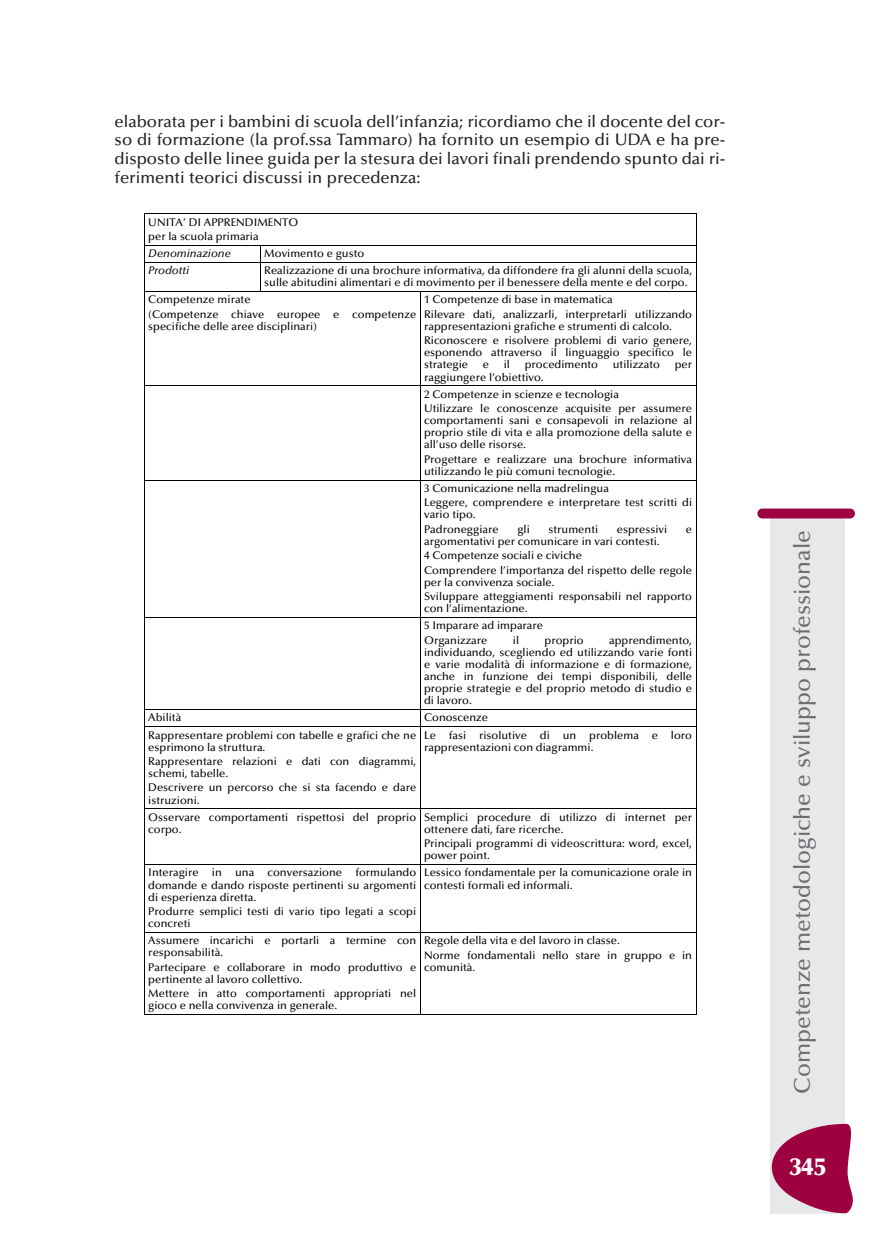
<style>
.page{position:relative;width:869px;height:1241px;background:#fff}
.page>*{position:absolute;margin:0;border:0;box-sizing:border-box;transform-origin:0 0}
.t1{font:900 24.5px "Optima";color:#fff}
.t2{font:500 22.75px "Optima";color:#6c6d70}
.t3{font:500 16.62px/18.7px "Optima";color:#231f20;text-align:justify}
.t4{font:500 11.2px/12.1px "Optima";color:#000}
.t5{font:italic 500 11.2px "Optima";color:#000}
</style>
<div class="page">
<hr style="left:145px;top:213px;width:550px;height:1px;background:#000">
<hr style="left:144px;top:214px;width:1px;height:31px;background:#000">
<hr style="left:695px;top:214px;width:1px;height:31px;background:#000">
<hr style="left:145px;top:245px;width:115px;height:1px;background:#000">
<hr style="left:260px;top:245px;width:435px;height:1px;background:#000">
<hr style="left:145px;top:262px;width:115px;height:1px;background:#000">
<hr style="left:260px;top:262px;width:435px;height:1px;background:#000">
<svg style="left:144px;top:245px;width:1px;height:47px"></svg>
<hr style="left:145px;top:291px;width:115px;height:1px;background:#000">
<svg style="left:260px;top:246px;width:1px;height:45px"></svg>
<hr style="left:260px;top:291px;width:159px;height:1px;background:#000">
<hr style="left:420px;top:291px;width:275px;height:1px;background:#000">
<hr style="left:144px;top:292px;width:1px;height:93px;background:#000">
<hr style="left:419px;top:292px;width:1px;height:93px;background:#000">
<hr style="left:695px;top:292px;width:1px;height:93px;background:#000">
<hr style="left:145px;top:385px;width:274px;height:1px;background:#000">
<hr style="left:420px;top:385px;width:275px;height:1px;background:#000">
<hr style="left:144px;top:386px;width:1px;height:94px;background:#000">
<hr style="left:419px;top:386px;width:1px;height:94px;background:#000">
<hr style="left:695px;top:386px;width:1px;height:94px;background:#000">
<hr style="left:145px;top:480px;width:274px;height:1px;background:#000">
<hr style="left:420px;top:480px;width:275px;height:1px;background:#000">
<hr style="left:144px;top:480px;width:1px;height:137px;background:#000">
<hr style="left:419px;top:480px;width:1px;height:137px;background:#000">
<hr style="left:695px;top:480px;width:1px;height:137px;background:#000">
<hr style="left:145px;top:617px;width:274px;height:1px;background:#000">
<hr style="left:420px;top:617px;width:275px;height:1px;background:#000">
<hr style="left:144px;top:617px;width:1px;height:92px;background:#000">
<hr style="left:419px;top:617px;width:1px;height:92px;background:#000">
<hr style="left:695px;top:617px;width:1px;height:92px;background:#000">
<hr style="left:145px;top:709px;width:274px;height:1px;background:#000">
<hr style="left:420px;top:709px;width:275px;height:1px;background:#000">
<svg style="left:144px;top:709px;width:1px;height:18px"></svg>
<hr style="left:145px;top:726px;width:274px;height:1px;background:#000">
<hr style="left:420px;top:726px;width:275px;height:1px;background:#000">
<hr style="left:144px;top:727px;width:1px;height:81px;background:#000">
<hr style="left:419px;top:727px;width:1px;height:81px;background:#000">
<hr style="left:695px;top:727px;width:1px;height:81px;background:#000">
<hr style="left:145px;top:808px;width:274px;height:1px;background:#000">
<hr style="left:420px;top:808px;width:275px;height:1px;background:#000">
<hr style="left:144px;top:809px;width:1px;height:55px;background:#000">
<hr style="left:419px;top:809px;width:1px;height:55px;background:#000">
<hr style="left:695px;top:809px;width:1px;height:55px;background:#000">
<hr style="left:145px;top:864px;width:274px;height:1px;background:#000">
<hr style="left:420px;top:864px;width:275px;height:1px;background:#000">
<hr style="left:144px;top:864px;width:1px;height:68px;background:#000">
<hr style="left:419px;top:864px;width:1px;height:68px;background:#000">
<hr style="left:695px;top:864px;width:1px;height:68px;background:#000">
<hr style="left:145px;top:932px;width:274px;height:1px;background:#000">
<hr style="left:420px;top:932px;width:275px;height:1px;background:#000">
<hr style="left:144px;top:932px;width:1px;height:82px;background:#000">
<hr style="left:145px;top:1014px;width:274px;height:1px;background:#000">
<hr style="left:419px;top:932px;width:1px;height:82px;background:#000">
<hr style="left:420px;top:1014px;width:275px;height:1px;background:#000">
<hr style="left:695px;top:932px;width:1px;height:82px;background:#000">
<div style="left:770px;top:516px;width:74px;height:697px;background:#e7e8e9"></div>
<div style="left:757px;top:508px;width:97px;height:10px;background:#9d0140;border-radius:5px"></div>
<svg style="left:771px;top:1123px;width:82px;height:89px"></svg>
<p class="t3" style="left:115px;top:113px;width:612px">elaborata per i bambini di scuola dell’infanzia; ricordiamo che il docente del cor&shy;so di formazione (la prof.ssa Tammaro) ha fornito un esempio di UDA e ha pre&shy;disposto delle linee guida per la stesura dei lavori finali prendendo spunto dai ri&shy;ferimenti teorici discussi in precedenza:</p>
<p class="t4" style="left:148px;top:216px;width:151px;line-height:14.3px">UNITA’ DI APPRENDIMENTO per la scuola primaria</p>
<p class="t5" style="left:148px;top:249px;width:84px">Denominazione</p>
<p class="t4" style="left:264px;top:248px;width:101px">Movimento e gusto</p>
<p class="t5" style="left:148px;top:266px;width:42px">Prodotti</p>
<p class="t4" style="left:264px;top:265px;width:429px">Realizzazione di una brochure informativa, da diffondere fra gli alunni della scuola, sulle abitudini alimentari e di movimento per il benessere della mente e del corpo.</p>
<p class="t4" style="left:148px;top:293px;width:269px;line-height:14.3px">Competenze mirate<br>(Competenze chiave europee e competenze</p>
<p class="t4" style="left:148px;top:321px;width:170px">specifiche delle aree disciplinari)</p>
<p class="t4" style="left:424px;top:293px;width:269px;line-height:14.3px">1 Competenze di base in matematica<br>Rilevare dati, analizzarli, interpretarli utilizzando</p>
<p class="t4" style="left:424px;top:320px;width:269px;line-height:14.3px">rappresentazioni grafiche e strumenti di calcolo.<br>Riconoscere e risolvere problemi di vario genere,</p>
<p class="t4" style="left:424px;top:347px;width:269px">esponendo attraverso il linguaggio specifico le strategie</p>
<p class="t4" style="left:482px;top:359px;width:8px">e</p>
<p class="t4" style="left:503px;top:359px;width:8px">il</p>
<p class="t4" style="left:524px;top:359px;width:75px">procedimento</p>
<p class="t4" style="left:612px;top:359px;width:49px">utilizzato</p>
<p class="t4" style="left:674px;top:359px;width:19px">per</p>
<p class="t4" style="left:424px;top:369px;width:196px;line-height:17.2px">raggiungere l’obiettivo.<br>2 Competenze in scienze e tecnologia</p>
<p class="t4" style="left:424px;top:403px;width:269px;text-align:justify">Utilizzare le conoscenze acquisite per assumere comportamenti sani e consapevoli in relazione al proprio stile di vita e alla promozione della salute e all’uso delle risorse.</p>
<p class="t4" style="left:424px;top:454px;width:269px">Progettare e realizzare una brochure informativa utilizzando le più comuni tecnologie.</p>
<p class="t4" style="left:424px;top:482px;width:269px;line-height:14.3px">3 Comunicazione nella madrelingua<br>Leggere, comprendere e interpretare test scritti di</p>
<p class="t4" style="left:424px;top:508px;width:76px;line-height:14.3px">vario tipo.<br>Padroneggiare</p>
<p class="t4" style="left:517px;top:524px;width:14px">gli</p>
<p class="t4" style="left:548px;top:524px;width:51px">strumenti</p>
<p class="t4" style="left:616px;top:524px;width:52px">espressivi</p>
<p class="t4" style="left:685px;top:524px;width:8px">e</p>
<p class="t4" style="left:424px;top:535px;width:269px;line-height:14.3px">argomentativi per comunicare in vari contesti.<br>4 Competenze sociali e civiche<br>Comprendere l’importanza del rispetto delle regole</p>
<p class="t4" style="left:424px;top:576px;width:269px;line-height:14.3px">per la convivenza sociale.<br>Sviluppare atteggiamenti responsabili nel rapporto</p>
<p class="t4" style="left:424px;top:601px;width:120px;line-height:17.2px">con l’alimentazione.<br>5 Imparare ad imparare</p>
<p class="t4" style="left:424px;top:635px;width:65px">Organizzare</p>
<p class="t4" style="left:512px;top:635px;width:8px">il</p>
<p class="t4" style="left:544px;top:635px;width:41px">proprio</p>
<p class="t4" style="left:424px;top:635px;width:269px;text-align:justify;text-indent:185px">apprendimento, individuando, scegliendo ed utilizzando varie fonti e varie modalità di informazione e di formazione, anche in funzione dei tempi disponibili, delle proprie strategie e del proprio metodo di studio e di lavoro.</p>
<p class="t4" style="left:148px;top:712px;width:34px">Abilità</p>
<p class="t4" style="left:424px;top:712px;width:65px">Conoscenze</p>
<p class="t4" style="left:148px;top:729px;width:269px">Rappresentare problemi con tabelle e grafici che ne esprimono la struttura.</p>
<p class="t4" style="left:148px;top:756px;width:269px">Rappresentare relazioni e dati con diagrammi, schemi, tabelle.</p>
<p class="t4" style="left:148px;top:782px;width:269px">Descrivere un percorso che si sta facendo e dare istruzioni.</p>
<p class="t4" style="left:424px;top:729px;width:269px">Le fasi risolutive di un problema e loro rappresentazioni con diagrammi.</p>
<p class="t4" style="left:148px;top:812px;width:269px">Osservare comportamenti rispettosi del proprio corpo.</p>
<p class="t4" style="left:424px;top:812px;width:269px">Semplici procedure di utilizzo di internet per ottenere dati, fare ricerche.</p>
<p class="t4" style="left:424px;top:838px;width:269px">Principali programmi di videoscrittura: word, excel, power point.</p>
<p class="t4" style="left:148px;top:867px;width:269px;text-align:justify">Interagire in una conversazione formulando domande e dando risposte pertinenti su argomenti di esperienza diretta.</p>
<p class="t4" style="left:148px;top:906px;width:269px">Produrre semplici testi di vario tipo legati a scopi concreti</p>
<p class="t4" style="left:424px;top:867px;width:269px">Lessico fondamentale per la comunicazione orale in contesti formali ed informali.</p>
<p class="t4" style="left:148px;top:935px;width:269px">Assumere incarichi e portarli a termine con responsabilità.</p>
<p class="t4" style="left:148px;top:961px;width:269px">Partecipare e collaborare in modo produttivo e pertinente al lavoro collettivo.</p>
<p class="t4" style="left:148px;top:988px;width:269px">Mettere in atto comportamenti appropriati nel gioco e nella convivenza in generale.</p>
<p class="t4" style="left:424px;top:934px;width:269px;line-height:14.3px">Regole della vita e del lavoro in classe.<br>Norme fondamentali nello stare in gruppo e in</p>
<p class="t4" style="left:424px;top:961px;width:53px">comunità.</p>
<h2 class="t2" style="left:792px;top:1093px;width:564px;rotate:-90deg">Competenze metodologiche e sviluppo professionale</h2>
<h1 class="t1" style="left:789px;top:1156px;width:38px">345</h1>
</div>
